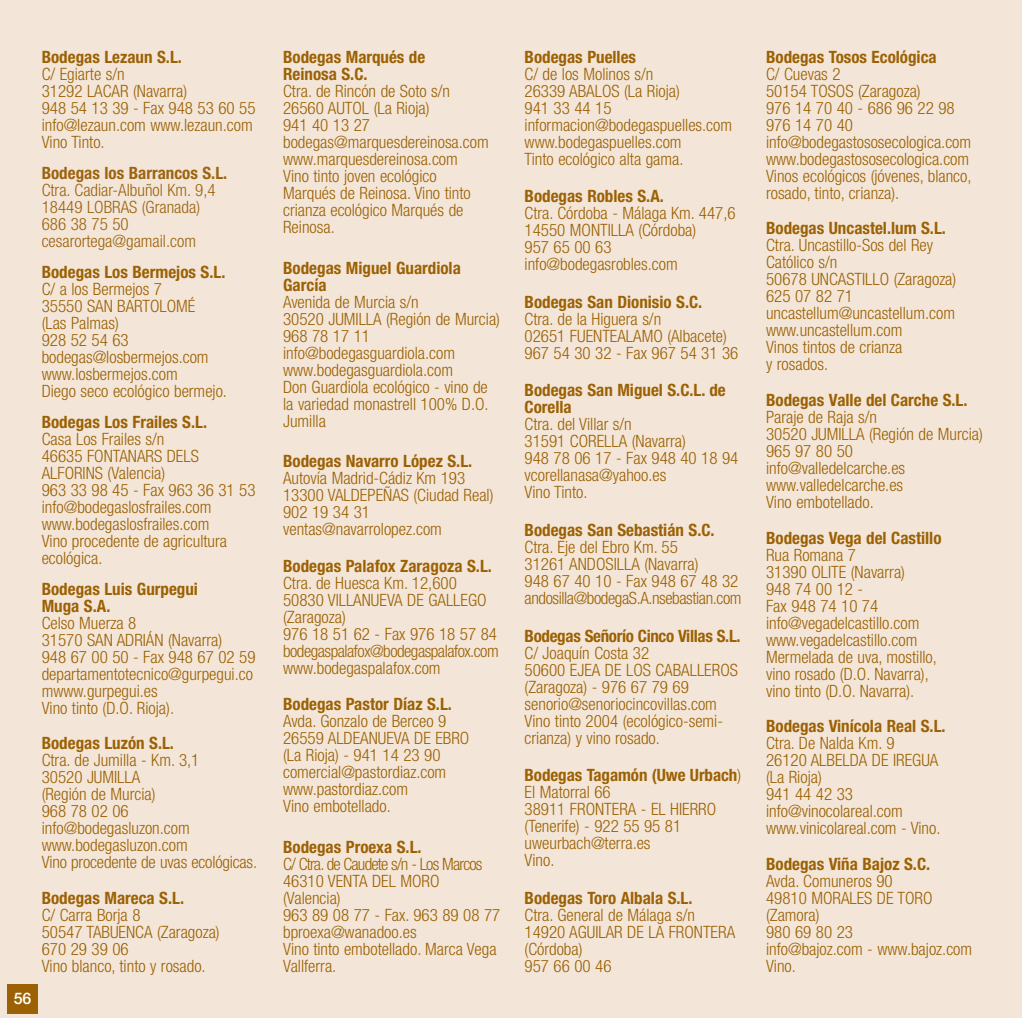
<style>
.page{position:relative;width:1022px;height:1018px;background:#fff}
.page>*{position:absolute;margin:0;border:0;box-sizing:border-box;transform-origin:0 0}
.t1{font:300 condensed 17px/17px "Helvetica Neue";color:#9c6104}
.t2{font:700 condensed 17px/17px "Helvetica Neue";color:#9c6104}
.t3{font:300 condensed 17px/17px "Helvetica Neue";color:#9d6410}
.t4{font:700 condensed 17px "Helvetica Neue";letter-spacing:-.02em;color:#9c6104}
.t5{font:700 condensed 17px "Helvetica Neue";color:#9d6410}
.t6{font:500 16px "Helvetica Neue";color:#fff}
.s1{font-weight:700}
</style>
<div class="page">
<div style="left:0;top:0;width:1021px;height:1018px;background:#f3e6d8"></div>
<div style="left:8px;top:983px;width:30px;height:30px;background:#9c6104"></div>
<p class="t6" style="left:14px;top:993px;width:19px">56</p>
<p class="t2" style="left:42px;top:50px;width:142px">Bodegas Lezaun S.L.</p>
<p class="t1" style="left:42px;top:67px;width:215px">C/ Egiarte s/n<br>31292 LACAR (Navarra)<br>948 54 13 39 - Fax 948 53 60 55 info@lezaun.com www.lezaun.com<br>Vino Tinto.</p>
<p class="t5" style="left:42px;top:166px;width:187px">Bodegas los Barrancos S.L.</p>
<p class="t3" style="left:42px;top:183px;width:175px">Ctra. Cadiar-Albuñol Km. 9,4<br>18449 LOBRAS (Granada)<br>686 38 75 50 cesarortega@gamail.com</p>
<p class="t2" style="left:42px;top:265px;width:185px">Bodegas Los Bermejos S.L.</p>
<p class="t1" style="left:42px;top:282px;width:187px">C/ a los Bermejos 7<br>35550 SAN BARTOLOMÉ<br>(Las Palmas)<br>928 52 54 63 bodegas@losbermejos.com www.losbermejos.com<br>Diego seco ecológico bermejo.</p>
<p class="t2" style="left:42px;top:415px;width:167px">Bodegas Los Frailes S.L.</p>
<p class="t1" style="left:42px;top:432px;width:215px">Casa Los Frailes s/n<br>46635 FONTANARS DELS<br>ALFORINS (Valencia)<br>963 33 98 45 - Fax 963 36 31 53 info@bodegaslosfrailes.com www.bodegaslosfrailes.com<br>Vino procedente de agricultura ecológica.</p>
<p class="t2" style="left:42px;top:582px;width:158px">Bodegas Luis Gurpegui<br>Muga S.A.</p>
<p class="t1" style="left:42px;top:616px;width:215px">Celso Muerza 8<br>31570 SAN ADRIÁN (Navarra)<br>948 67 00 50 - Fax 948 67 02 59 departamentotecnico@gurpegui.co mwww.gurpegui.es<br>Vino tinto (D.O. Rioja).</p>
<p class="t2" style="left:42px;top:736px;width:134px">Bodegas Luzón S.L.</p>
<p class="t1" style="left:42px;top:753px;width:217px">Ctra. de Jumilla - Km. 3,1<br>30520 JUMILLA<br>(Región de Murcia)<br>968 78 02 06 info@bodegasluzon.com www.bodegasluzon.com<br>Vino procedente de uvas ecológicas.</p>
<p class="t2" style="left:42px;top:891px;width:144px">Bodegas Mareca S.L.</p>
<p class="t1" style="left:42px;top:908px;width:179px">C/ Carra Borja 8<br>50547 TABUENCA (Zaragoza)<br>670 29 39 06<br>Vino blanco, tinto y rosado.</p>
<p class="t2" style="left:283px;top:50px;width:144px">Bodegas Marqués de<br>Reinosa S.C.</p>
<p class="t1" style="left:283px;top:84px;width:207px">Ctra. de Rincón de Soto s/n<br>26560 AUTOL (La Rioja)<br>941 40 13 27 bodegas@marquesdereinosa.com www.marquesdereinosa.com<br>Vino tinto joven ecológico<br>Marqués de Reinosa. Vino tinto crianza ecológico Marqués de<br>Reinosa.</p>
<p class="t2" style="left:283px;top:260px;width:179px">Bodegas Miguel Guardiola<br>García</p>
<p class="t1" style="left:283px;top:294px;width:218px">Avenida de Murcia s/n<br>30520 JUMILLA (Región de Murcia)<br>968 78 17 11 info@bodegasguardiola.com www.bodegasguardiola.com<br>Don Guardiola ecológico - vino de la variedad monastrell 100% D.O.<br>Jumilla</p>
<p class="t2" style="left:283px;top:454px;width:191px">Bodegas Navarro López S.L.</p>
<p class="t1" style="left:283px;top:471px;width:212px">Autovía Madrid-Cádiz Km 193<br>13300 VALDEPEÑAS (Ciudad Real)<br>902 19 34 31 ventas@navarrolopez.com</p>
<p class="t2" style="left:283px;top:558px;width:210px">Bodegas Palafox Zaragoza S.L.</p>
<p class="t1" style="left:283px;top:575px;width:217px">Ctra. de Huesca Km. 12,600<br>50830 VILLANUEVA DE GALLEGO (Zaragoza)<br>976 18 51 62 - Fax 976 18 57 84 bodegaspalafox@bodegaspalafox.com www.bodegaspalafox.com</p>
<p class="t2" style="left:283px;top:697px;width:170px">Bodegas Pastor Díaz S.L.</p>
<p class="t1" style="left:283px;top:714px;width:188px">Avda. Gonzalo de Berceo 9<br>26559 ALDEANUEVA DE EBRO (La Rioja) - 941 14 23 90 comercial@pastordiaz.com www.pastordiaz.com<br>Vino embotellado.</p>
<p class="t2" style="left:283px;top:840px;width:140px">Bodegas Proexa S.L.</p>
<p class="t1" style="left:283px;top:857px;width:219px">C/ Ctra. de Caudete s/n - Los Marcos<br>46310 VENTA DEL MORO (Valencia)<br>963 89 08 77 - Fax. 963 89 08 77 bproexa@wanadoo.es<br>Vino tinto embotellado. Marca Vega<br>Vallferra.</p>
<p class="t2" style="left:524px;top:50px;width:113px">Bodegas Puelles</p>
<p class="t1" style="left:524px;top:67px;width:209px">C/ de los Molinos s/n<br>26339 ABALOS (La Rioja)<br>941 33 44 15 informacion@bodegaspuelles.com www.bodegaspuelles.com<br>Tinto ecológico alta gama.</p>
<p class="t2" style="left:524px;top:189px;width:141px">Bodegas Robles S.A.</p>
<p class="t1" style="left:524px;top:206px;width:212px">Ctra. Córdoba - Málaga Km. 447,6<br>14550 MONTILLA (Córdoba)<br>957 65 00 63 info@bodegasrobles.com</p>
<p class="t2" style="left:524px;top:295px;width:179px">Bodegas San Dionisio S.C.</p>
<p class="t1" style="left:524px;top:312px;width:215px">Ctra. de la Higuera s/n<br>02651 FUENTEALAMO (Albacete)<br>967 54 30 32 - Fax 967 54 31 36</p>
<p class="t2" style="left:524px;top:383px;width:203px">Bodegas San Miguel S.C.L. de<br>Corella</p>
<p class="t1" style="left:524px;top:417px;width:215px">Ctra. del Villar s/n<br>31591 CORELLA (Navarra)<br>948 78 06 17 - Fax 948 40 18 94 vcorellanasa@yahoo.es<br>Vino Tinto.</p>
<p class="t2" style="left:524px;top:523px;width:191px">Bodegas San Sebastián S.C.</p>
<p class="t1" style="left:524px;top:540px;width:218px">Ctra. Eje del Ebro Km. 55<br>31261 ANDOSILLA (Navarra)<br>948 67 40 10 - Fax 948 67 48 32 andosilla@bodegaS.A.nsebastian.com</p>
<p class="t4" style="left:524px;top:629px;width:217px">Bodegas Señorío Cinco Villas S.L.</p>
<p class="t1" style="left:524px;top:645px;width:215px">C/ Joaquín Costa 32<br>50600 EJEA DE LOS CABALLEROS (Zaragoza) - 976 67 79 69 senorio@senoriocincovillas.com<br>Vino tinto 2004 (ecológico-semi&shy;crianza) y vino rosado.</p>
<p class="t1" style="left:524px;top:768px;width:218px"><span class="s1">Bodegas Tagamón (Uwe Urbach</span>)<br>El Matorral 66<br>38911 FRONTERA - EL HIERRO (Tenerife) - 922 55 95 81 uweurbach@terra.es<br>Vino.</p>
<p class="t2" style="left:524px;top:891px;width:169px">Bodegas Toro Albala S.L.</p>
<p class="t1" style="left:524px;top:908px;width:212px">Ctra. General de Málaga s/n<br>14920 AGUILAR DE LA FRONTERA (Córdoba)<br>957 66 00 46</p>
<p class="t2" style="left:765px;top:50px;width:172px">Bodegas Tosos Ecológica</p>
<p class="t1" style="left:765px;top:67px;width:207px">C/ Cuevas 2<br>50154 TOSOS (Zaragoza)<br>976 14 70 40 - 686 96 22 98<br>976 14 70 40 info@bodegastososecologica.com www.bodegastososecologica.com<br>Vinos ecológicos (jóvenes, blanco, rosado, tinto, crianza).</p>
<p class="t2" style="left:765px;top:221px;width:181px">Bodegas Uncastel.lum S.L.</p>
<p class="t1" style="left:765px;top:238px;width:192px">Ctra. Uncastillo-Sos del Rey<br>Católico s/n<br>50678 UNCASTILLO (Zaragoza)<br>625 07 82 71 uncastellum@uncastellum.com www.uncastellum.com<br>Vinos tintos de crianza<br>y rosados.</p>
<p class="t2" style="left:765px;top:393px;width:203px">Bodegas Valle del Carche S.L.</p>
<p class="t1" style="left:765px;top:410px;width:218px">Paraje de Raja s/n<br>30520 JUMILLA (Región de Murcia)<br>965 97 80 50 info@valledelcarche.es www.valledelcarche.es<br>Vino embotellado.</p>
<p class="t2" style="left:765px;top:530px;width:177px">Bodegas Vega del Castillo</p>
<p class="t1" style="left:765px;top:547px;width:172px">Rua Romana 7<br>31390 OLITE (Navarra)<br>948 74 00 12 -<br>Fax 948 74 10 74 info@vegadelcastillo.com www.vegadelcastillo.com<br>Mermelada de uva, mostillo, vino rosado (D.O. Navarra), vino tinto (D.O. Navarra).</p>
<p class="t2" style="left:765px;top:719px;width:181px">Bodegas Vinícola Real S.L.</p>
<p class="t1" style="left:765px;top:736px;width:176px">Ctra. De Nalda Km. 9<br>26120 ALBELDA DE IREGUA (La Rioja)<br>941 44 42 33 info@vinocolareal.com www.vinicolareal.com - Vino.</p>
<p class="t2" style="left:765px;top:857px;width:166px">Bodegas Viña Bajoz S.C.</p>
<p class="t1" style="left:765px;top:874px;width:207px">Avda. Comuneros 90<br>49810 MORALES DE TORO (Zamora)<br>980 69 80 23<br>info@bajoz.com - www.bajoz.com<br>Vino.</p>
</div>
